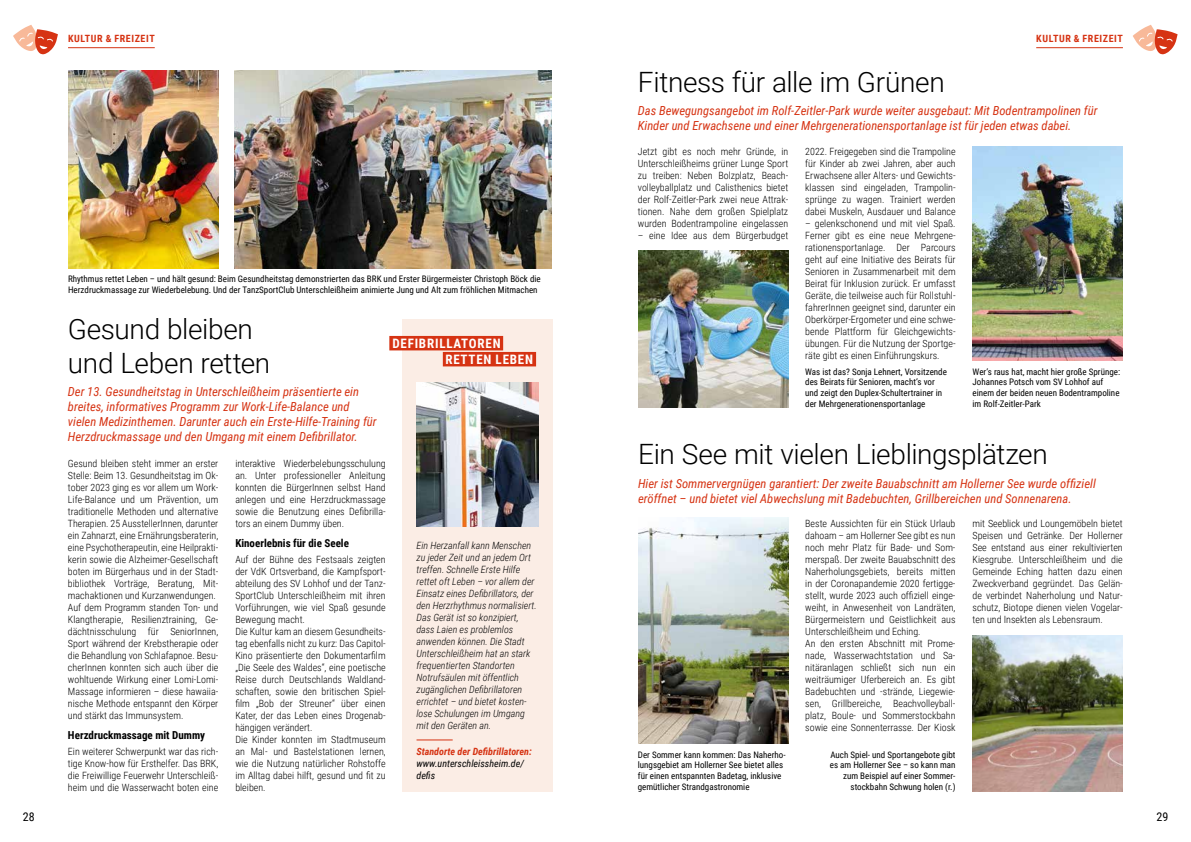
<style>
.page{position:relative;width:1191px;height:842px;background:#fff}
.page>*{position:absolute;margin:0;border:0;box-sizing:border-box;transform-origin:0 0}
.t1{font:300 28px/33.6px "Roboto";letter-spacing:-.015em;color:#000}
.t2{font:700 13px/16px "Roboto Condensed";letter-spacing:.06em;color:#fff}
.t3{font:italic 12.5px/15px "Roboto Condensed";color:#d63313}
.t4{font:12px "Roboto Condensed";color:#000}
.t5{font:700 11px "Roboto Condensed";color:#000}
.t6{font:300 10px/12px "Roboto Condensed";color:#000;text-align:justify}
.t7{font:italic 300 10px/12px "Roboto Condensed";color:#000}
.t8{font:700 10px "Roboto Condensed";letter-spacing:.06em;color:#d63313}
.t9{font:italic 10px/12px "Roboto Condensed";color:#000}
.t10{font:italic 700 10px "Roboto Condensed";color:#d63313}
.t11{font:9px/10.8px "Roboto Condensed";color:#000}
</style>
<div class="page">
<img style="left:972px;top:635px;width:151px;height:156px">
<img style="left:638px;top:518px;width:150px;height:226px">
<img style="left:972px;top:146px;width:151px;height:215px">
<img style="left:638px;top:251px;width:150px;height:156px">
<img style="left:68px;top:71px;width:150px;height:197px">
<img style="left:235px;top:71px;width:317px;height:197px">
<div style="left:403px;top:319px;width:150px;height:472px;background:#fbede5"></div>
<img style="left:417px;top:383px;width:122px;height:144px">
<hr style="left:68px;top:47px;width:87px;height:1px;background:#d63313">
<hr style="left:1036px;top:47px;width:87px;height:1px;background:#d63313">
<svg style="left:13px;top:25px;width:45px;height:29px"></svg>
<svg style="left:1133px;top:25px;width:44px;height:29px"></svg>
<hr style="left:416px;top:739px;width:37px;height:1px;background:#d63313">
<div style="left:389px;top:336px;width:114px;height:14px;background:#d63313"></div>
<div style="left:443px;top:352px;width:93px;height:14px;background:#d63313"></div>
<p class="t8" style="left:68px;top:31px;width:88px">KULTUR &amp; FREIZEIT</p>
<p class="t8" style="left:1036px;top:31px;width:88px">KULTUR &amp; FREIZEIT</p>
<p class="t11" style="left:68px;top:273px;width:474px">Rhythmus rettet Leben – und hält gesund: Beim Gesundheitstag demonstrierten das BRK und Erster Bürgermeister Christoph Böck die<br>Herzdruckmassage zur Wiederbelebung. Und der TanzSportClub Unterschleißheim animierte Jung und Alt zum fröhlichen Mitmachen</p>
<h1 class="t1" style="left:68px;top:311px;width:204px">Gesund bleiben und Leben retten</h1>
<p class="t3" style="left:68px;top:384px;width:310px">Der 13. Gesundheitstag in Unterschleißheim präsentierte ein breites, informatives Programm zur Work-Life-Balance und vielen Medizinthemen. Darunter auch ein Erste-Hilfe-Training für Herzdruckmassage und den Umgang mit einem Defibrillator.</p>
<p class="t6" style="left:68px;top:457px;width:152px;text-align:left">Gesund bleiben steht immer an erster Stelle: Beim 13. Gesundheitstag im Ok&shy;tober 2023 ging es vor allem um Work-Life-Balance und um Prävention, um traditionelle Methoden und alternative Therapien. 25 AusstellerInnen, darunter ein Zahnarzt, eine Ernährungsberaterin, eine Psychotherapeutin, eine Heilprakti&shy;kerin sowie die Alzheimer-Gesellschaft boten im Bürgerhaus und in der Stadt&shy;bibliothek Vorträge, Beratung, Mit&shy;machaktionen und Kurzanwendungen.<br>Auf dem Programm standen Ton- und Klangtherapie, Resilienztraining, Ge&shy;dächtnisschulung für SeniorInnen, Sport während der Krebstherapie oder die Behandlung von Schlafapnoe. Besu&shy;cherInnen konnten sich auch über die wohltuende Wirkung einer Lomi-Lomi-Massage informieren – diese hawaiia&shy;nische Methode entspannt den Körper und stärkt das Immunsystem.</p>
<p class="t5" style="left:68px;top:727px;width:139px">Herzdruckmassage mit Dummy</p>
<p class="t6" style="left:68px;top:745px;width:152px">Ein weiterer Schwerpunkt war das rich&shy;tige Know-how für Ersthelfer. Das BRK, die Freiwillige Feuerwehr Unterschleiß&shy;heim und die Wasserwacht boten eine</p>
<h2 class="t2" style="left:445px;top:335px;width:89px;text-indent:-53px">DEFIBRILLATOREN<br>RETTEN LEBEN</h2>
<p class="t6" style="left:235px;top:457px;width:152px">interaktive Wiederbelebungsschulung an. Unter professioneller Anleitung konnten die BürgerInnen selbst Hand anlegen und eine Herzdruckmassage sowie die Benutzung eines Defibrilla&shy;tors an einem Dummy üben.</p>
<p class="t5" style="left:235px;top:535px;width:115px">Kinoerlebnis für die Seele</p>
<p class="t6" style="left:235px;top:553px;width:152px;text-align:left">Auf der Bühne des Festsaals zeigten der VdK Ortsverband, die Kampfsport&shy;abteilung des SV Lohhof und der Tanz-SportClub Unterschleißheim mit ihren Vorführungen, wie viel Spaß gesunde Bewegung macht.<br>Die Kultur kam an diesem Gesundheits&shy;tag ebenfalls nicht zu kurz: Das Capitol-Kino präsentierte den Dokumentarfilm „Die Seele des Waldes“, eine poetische Reise durch Deutschlands Waldland&shy;schaften, sowie den britischen Spiel&shy;film „Bob der Streuner“ über einen Kater, der das Leben eines Drogenab&shy;hängigen verändert.<br>Die Kinder konnten im Stadtmuseum an Mal- und Bastelstationen lernen, wie die Nutzung natürlicher Rohstoffe im Alltag dabei hilft, gesund und fit zu bleiben.</p>
<p class="t7" style="left:416px;top:539px;width:122px">Ein Herzanfall kann Menschen zu jeder Zeit und an jedem Ort treffen. Schnelle Erste Hilfe rettet oft Leben – vor allem der<br>Einsatz eines Defibrillators, der den Herzrhythmus normalisiert.<br>Das Gerät ist so konzipiert, dass Laien es problemlos anwenden können. Die Stadt<br>Unterschleißheim hat an stark frequentierten Standorten<br>Notrufsäulen mit öffentlich zugänglichen Defibrillatoren errichtet – und bietet kosten&shy;lose Schulungen im Umgang mit den Geräten an.</p>
<p class="t10" style="left:416px;top:744px;width:117px">Standorte der Defibrillatoren:</p>
<p class="t9" style="left:416px;top:757px;width:109px">www.unterschleissheim.de/ defis</p>
<h1 class="t1" style="left:638px;top:64px;width:308px">Fitness für alle im Grünen</h1>
<p class="t3" style="left:638px;top:103px;width:461px">Das Bewegungsangebot im Rolf-Zeitler-Park wurde weiter ausgebaut: Mit Bodentrampolinen für<br>Kinder und Erwachsene und einer Mehrgenerationensportanlage ist für jeden etwas dabei.</p>
<p class="t6" style="left:638px;top:145px;width:152px">Jetzt gibt es noch mehr Gründe, in Unterschleißheims grüner Lunge Sport zu treiben: Neben Bolzplatz, Beach&shy;volleyballplatz und Calisthenics bietet der Rolf-Zeitler-Park zwei neue Attrak&shy;tionen. Nahe dem großen Spielplatz wurden Bodentrampoline eingelassen</p>
<p class="t6" style="left:638px;top:229px;width:152px">– eine Idee aus dem Bürgerbudget</p>
<p class="t6" style="left:805px;top:145px;width:152px">2022. Freigegeben sind die Trampoline für Kinder ab zwei Jahren, aber auch Erwachsene aller Alters- und Gewichts&shy;klassen sind eingeladen, Trampolin&shy;sprünge zu wagen. Trainiert werden dabei Muskeln, Ausdauer und Balance</p>
<p class="t6" style="left:805px;top:217px;width:152px">– gelenkschonend und mit viel Spaß.<br>Ferner gibt es eine neue Mehrgene&shy;rationensportanlage. Der Parcours geht auf eine Initiative des Beirats für Senioren in Zusammenarbeit mit dem Beirat für Inklusion zurück. Er umfasst Geräte, die teilweise auch für Rollstuhl&shy;fahrerInnen geeignet sind, darunter ein Oberkörper-Ergometer und eine schwe&shy;bende Plattform für Gleichgewichts&shy;übungen. Für die Nutzung der Sportge&shy;räte gibt es einen Einführungskurs.</p>
<p class="t11" style="left:805px;top:366px;width:143px">Was ist das? Sonja Lehnert, Vorsitzende des Beirats für Senioren, macht‘s vor und zeigt den Duplex-Schultertrainer in der Mehrgenerationensportanlage</p>
<p class="t11" style="left:972px;top:366px;width:149px">Wer‘s raus hat, macht hier große Sprünge:<br>Johannes Potsch vom SV Lohhof auf einem der beiden neuen Bodentrampoline im Rolf-Zeitler-Park</p>
<h1 class="t1" style="left:638px;top:437px;width:411px">Ein See mit vielen Lieblingsplätzen</h1>
<p class="t3" style="left:638px;top:475px;width:459px">Hier ist Sommervergnügen garantiert: Der zweite Bauabschnitt am Hollerner See wurde offiziell eröffnet – und bietet viel Abwechslung mit Badebuchten, Grillbereichen und Sonnenarena.</p>
<p class="t6" style="left:805px;top:517px;width:152px;text-align:left">Beste Aussichten für ein Stück Urlaub dahoam – am Hollerner See gibt es nun noch mehr Platz für Bade- und Som&shy;merspaß. Der zweite Bauabschnitt des Naherholungsgebiets, bereits mitten in der Coronapandemie 2020 fertigge&shy;stellt, wurde 2023 auch offiziell einge&shy;weiht, in Anwesenheit von Landräten, Bürgermeistern und Geistlichkeit aus Unterschleißheim und Eching.<br>An den ersten Abschnitt mit Prome&shy;nade, Wasserwachtstation und Sa&shy;nitäranlagen schließt sich nun ein weiträumiger Uferbereich an. Es gibt Badebuchten und -strände, Liegewie&shy;sen, Grillbereiche, Beachvolleyball&shy;platz, Boule- und Sommerstockbahn sowie eine Sonnenterrasse. Der Kiosk</p>
<p class="t6" style="left:972px;top:517px;width:152px">mit Seeblick und Loungemöbeln bietet Speisen und Getränke. Der Hollerner See entstand aus einer rekultivierten Kiesgrube. Unterschleißheim und die Gemeinde Eching hatten dazu einen Zweckverband gegründet. Das Gelän&shy;de verbindet Naherholung und Natur&shy;schutz, Biotope dienen vielen Vogelar&shy;ten und Insekten als Lebensraum.</p>
<p class="t11" style="left:638px;top:749px;width:149px">Der Sommer kann kommen: Das Naherho&shy;lungsgebiet am Hollerner See bietet alles für einen entspannten Badetag, inklusive gemütlicher Strandgastronomie</p>
<p class="t11" style="left:830px;top:749px;width:127px;text-align:right">Auch Spiel- und Sportangebote gibt es am Hollerner See – so kann man zum Beispiel auf einer Sommer&shy;stockbahn Schwung holen (r.)</p>
<p class="t4" style="left:23px;top:808px;width:13px">28</p>
<p class="t4" style="left:1156px;top:808px;width:13px">29</p>
</div>
